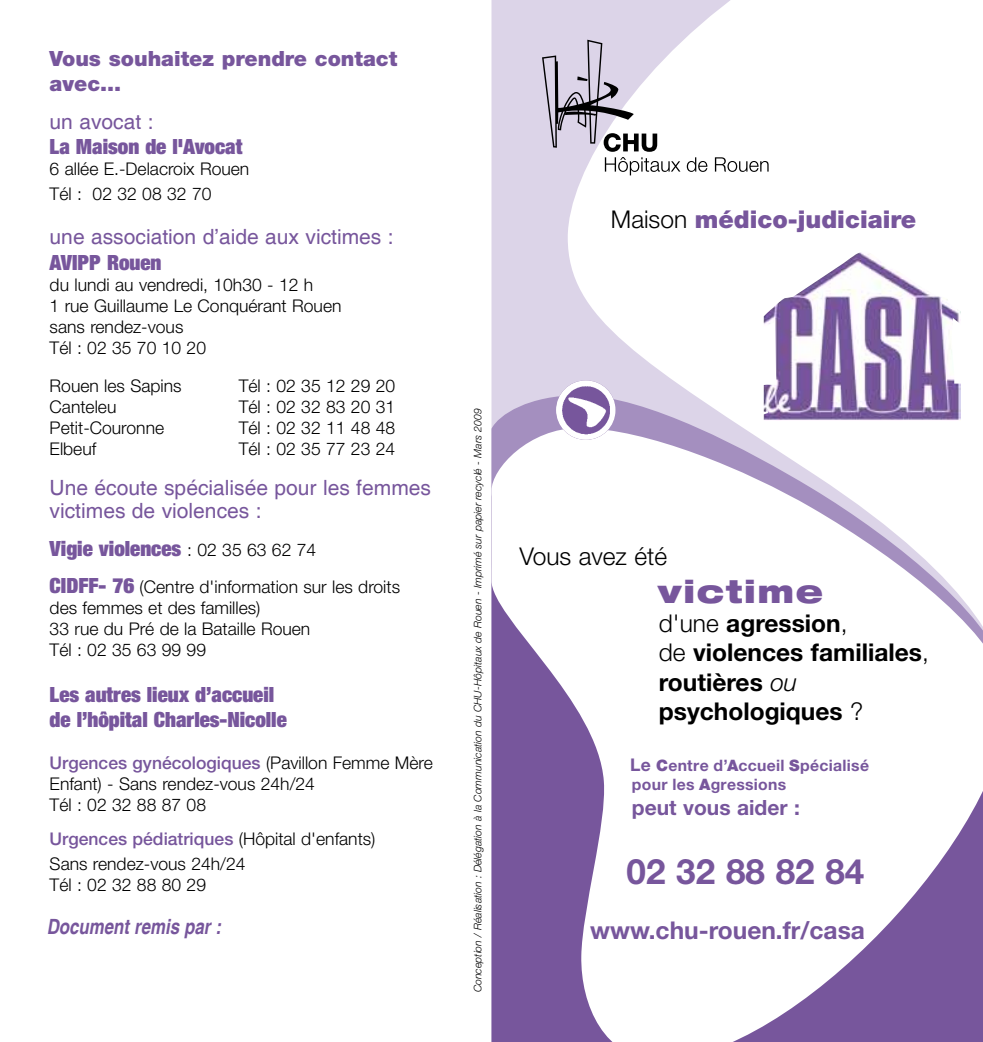
<style>
.page{position:relative;width:983px;height:1042px;background:#fff}
.page>*{position:absolute;margin:0;border:0;box-sizing:border-box;transform-origin:0 0}
.t1{font:700 35px "Helvetica Neue";color:#77569c}
.t2{font:900 expanded 31.5px "Helvetica Neue";letter-spacing:.05em;color:#77569c}
.t3{font:700 24.5px/29.4px "Helvetica Neue";color:#000}
.t4{font:900 24.5px "Helvetica Neue";color:#77569c}
.t5{font:700 24.5px "Helvetica Neue";color:#77569c}
.t6{font:300 24.5px "Helvetica Neue";color:#000}
.t7{font:900 expanded 21px/25.2px "Helvetica Neue";color:#77569c}
.t8{font:21px/22.8px "Helvetica";color:#77569c}
.t9{font:900 21px/25.2px "Helvetica Neue";color:#77569c}
.t10{font:italic 700 21px "Helvetica";color:#77569c;scale:.8 1}
.t11{font:700 21px "Helvetica Neue";color:#77569c}
.t12{font:300 17.5px/21px "Helvetica Neue";color:#000}
.t13{font:700 15.75px/18.9px "Helvetica Neue";letter-spacing:.02em;color:#77569c}
.t14{font:italic 300 10.5px "Helvetica Neue";color:#000}
.s1{font-weight:300;font-stretch:normal;font-size:17.5px;color:#000}
.s2{font-weight:900;font-stretch:expanded;font-size:21px;color:#77569c}
.s3{font-weight:500;color:#77569c}
.s4{font-weight:300;color:#000}
.s5{font-weight:300}
.s6{font-weight:300;font-style:italic}
.s7{font-size:17.5px}
.s8{font-weight:900}
</style>
<div class="page">
<svg style="left:491px;top:0;width:470px;height:395px"></svg>
<svg style="left:491px;top:395px;width:470px;height:33px"></svg>
<svg style="left:491px;top:428px;width:491px;height:614px"></svg>
<img style="left:763px;top:252px;width:197px;height:169px">
<img style="left:556px;top:380px;width:59px;height:60px;border-radius:30px">
<svg style="left:686px;top:157px;width:21px;height:15px"></svg>
<svg style="left:714px;top:157px;width:54px;height:15px"></svg>
<svg style="left:542px;top:40px;width:138px;height:135px"></svg>
<div style="left:751px;top:33px;width:46px;height:33px;background:#fff"></div>
<p class="t9" style="left:50px;top:46px;width:349px">Vous souhaitez prendre contact avec...</p>
<p class="t8" style="left:50px;top:111px;width:105px">un avocat :</p>
<p class="t7" style="left:50px;top:133px;width:194px">La Maison de l'Avocat</p>
<p class="t12" style="left:50px;top:156px;width:201px;line-height:25.2px">6 allée E.-Delacroix Rouen<br>Tél : 02 32 08 32 70</p>
<p class="t8" style="left:50px;top:226px;width:345px">une association d’aide aux victimes :</p>
<p class="t7" style="left:50px;top:249px;width:113px">AVIPP Rouen</p>
<p class="t12" style="left:50px;top:273px;width:293px">du lundi au vendredi, 10h30 - 12 h<br>1 rue Guillaume Le Conquérant Rouen sans rendez-vous<br>Tél : 02 35 70 10 20</p>
<p class="t12" style="left:50px;top:375px;width:133px">Rouen les Sapins</p>
<p class="t12" style="left:239px;top:375px;width:158px">Tél : 02 35 12 29 20</p>
<p class="t12" style="left:50px;top:396px;width:68px">Canteleu</p>
<p class="t12" style="left:239px;top:396px;width:158px">Tél : 02 32 83 20 31</p>
<p class="t12" style="left:50px;top:417px;width:116px">Petit-Couronne</p>
<p class="t12" style="left:239px;top:417px;width:158px">Tél : 02 32 11 48 48</p>
<p class="t12" style="left:50px;top:438px;width:48px">Elbeuf</p>
<p class="t12" style="left:239px;top:438px;width:158px">Tél : 02 35 77 23 24</p>
<p class="t8" style="left:50px;top:477px;width:383px">Une écoute spécialisée pour les femmes victimes de violences :</p>
<p class="t7" style="left:50px;top:535px;width:268px">Vigie violences <span class="s1">: 02 35 63 62 74</span></p>
<p class="t12" style="left:50px;top:576px;width:352px"><span class="s2">CIDFF- 76</span> (Centre d'information sur les droits des femmes et des familles)<br>33 rue du Pré de la Bataille Rouen<br>Tél : 02 35 63 99 99</p>
<p class="t7" style="left:50px;top:681px;width:239px">Les autres lieux d’accueil de l’hôpital Charles-Nicolle</p>
<p class="t12" style="left:50px;top:752px;width:384px"><span class="s3">Urgences gynécologiques</span> (Pavillon Femme Mère<br>Enfant) - Sans rendez-vous 24h/24<br>Tél : 02 32 88 87 08</p>
<p class="t12" style="left:50px;top:825px;width:327px;line-height:25.2px"><span class="s3">Urgences pédiatriques</span> (Hôpital d'enfants)<br>Sans rendez-vous 24h/24</p>
<p class="t12" style="left:50px;top:874px;width:158px">Tél : 02 32 88 80 29</p>
<p class="t10" style="left:47px;top:914px;width:219px">Document remis par :</p>
<h3 class="t4" style="left:610px;top:204px;width:307px"><span class="s4">Maison</span> médico-judiciaire</h3>
<p class="t14" style="left:471px;top:992px;width:585px;rotate:-90deg">Conception / Réalisation : Délégation à la Communication du CHU-Hôpitaux de Rouen - Imprimé sur papier recyclé - Mars 2009</p>
<h3 class="t6" style="left:519px;top:541px;width:149px">Vous avez été</h3>
<h2 class="t2" style="left:657px;top:571px;width:167px">victime</h2>
<h3 class="t3" style="left:658px;top:608px;width:271px"><span class="s5">d'une</span> agression<span class="s5">,<br>de</span> violences familiales<span class="s5">, </span>routières <span class="s6">ou </span>psychologiques <span class="s5">?</span></h3>
<p class="t13" style="left:630px;top:755px;width:240px"><span class="s7">Le</span> <span class="s8">C</span>entre d’<span class="s8">A</span>ccueil <span class="s8">S</span>pécialisé pour les <span class="s8">A</span>gressions</p>
<p class="t11" style="left:631px;top:794px;width:169px">peut vous aider :</p>
<h1 class="t1" style="left:626px;top:850px;width:239px">02 32 88 82 84</h1>
<h3 class="t5" style="left:590px;top:915px;width:276px">www.chu-rouen.fr/casa</h3>
</div>
